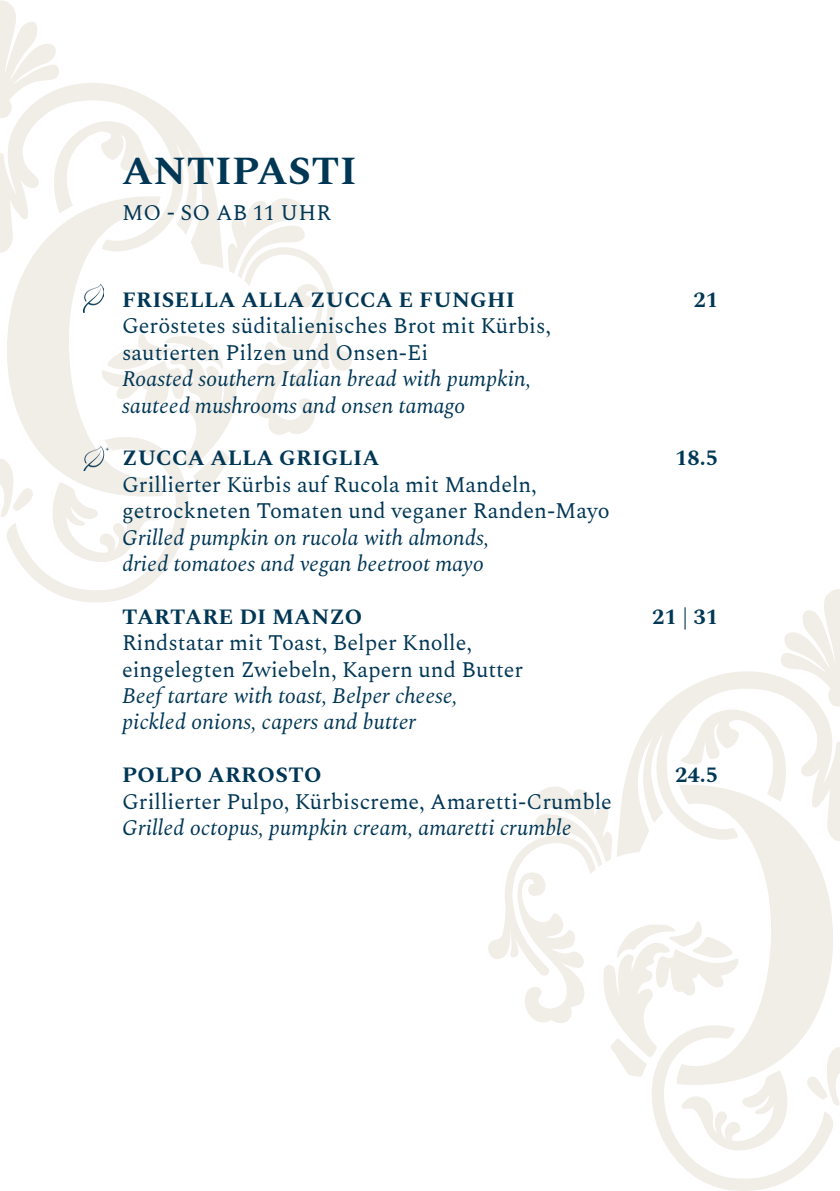
<style>
.page{position:relative;width:840px;height:1191px;background:#fff}
.page>*{position:absolute;margin:0;border:0;box-sizing:border-box;transform-origin:0 0}
.t1{font:700 40px "Spectral";letter-spacing:.01em;color:#003755}
.t2{font:22px "Spectral";color:#003755}
.t3{font:italic 22px "Spectral";color:#003755}
.t4{font:700 22px "Spectral";letter-spacing:.01em;color:#003755}
</style>
<div class="page">
<svg style="left:0;top:0;width:351px;height:602px"></svg>
<svg style="left:488px;top:589px;width:351px;height:602px"></svg>
<img style="left:83px;top:446px;width:25px;height:25px">
<img style="left:83px;top:284px;width:20px;height:29px">
<p class="t1" style="left:122px;top:142px;width:236px">ANTIPASTI</p>
<p class="t2" style="left:122px;top:197px;width:210px">MO - SO AB 11 UHR</p>
<p class="t4" style="left:122px;top:284px;width:394px">FRISELLA ALLA ZUCCA E FUNGHI</p>
<p class="t4" style="left:693px;top:284px;width:26px">21</p>
<p class="t2" style="left:122px;top:310px;width:430px">Geröstetes süditalienisches Brot mit Kürbis,</p>
<p class="t2" style="left:122px;top:336px;width:308px">sautierten Pilzen und Onsen-Ei</p>
<p class="t3" style="left:122px;top:363px;width:410px">Roasted southern Italian bread with pumpkin,</p>
<p class="t3" style="left:122px;top:389px;width:345px">sauteed mushrooms and onsen tamago</p>
<p class="t4" style="left:122px;top:442px;width:258px">ZUCCA ALLA GRIGLIA</p>
<p class="t4" style="left:674px;top:442px;width:44px">18.5</p>
<p class="t2" style="left:122px;top:468px;width:416px">Grillierter Kürbis auf Rucola mit Mandeln,</p>
<p class="t2" style="left:122px;top:495px;width:488px">getrockneten Tomaten und veganer Randen-Mayo</p>
<p class="t3" style="left:122px;top:521px;width:368px">Grilled pumpkin on rucola with almonds,</p>
<p class="t3" style="left:122px;top:548px;width:363px">dried tomatoes and vegan beetroot mayo</p>
<p class="t4" style="left:122px;top:600px;width:241px">TARTARE DI MANZO</p>
<p class="t4" style="left:651px;top:600px;width:67px">21 | 31</p>
<p class="t2" style="left:122px;top:627px;width:351px">Rindstatar mit Toast, Belper Knolle,</p>
<p class="t2" style="left:122px;top:653px;width:402px">eingelegten Zwiebeln, Kapern und Butter</p>
<p class="t3" style="left:122px;top:680px;width:337px">Beef tartare with toast, Belper cheese,</p>
<p class="t3" style="left:122px;top:706px;width:295px">pickled onions, capers and butter</p>
<p class="t4" style="left:122px;top:759px;width:201px">POLPO ARROSTO</p>
<p class="t4" style="left:674px;top:759px;width:44px">24.5</p>
<p class="t2" style="left:122px;top:785px;width:491px">Grillierter Pulpo, Kürbiscreme, Amaretti-Crumble</p>
<p class="t3" style="left:122px;top:812px;width:451px">Grilled octopus, pumpkin cream, amaretti crumble</p>
</div>
